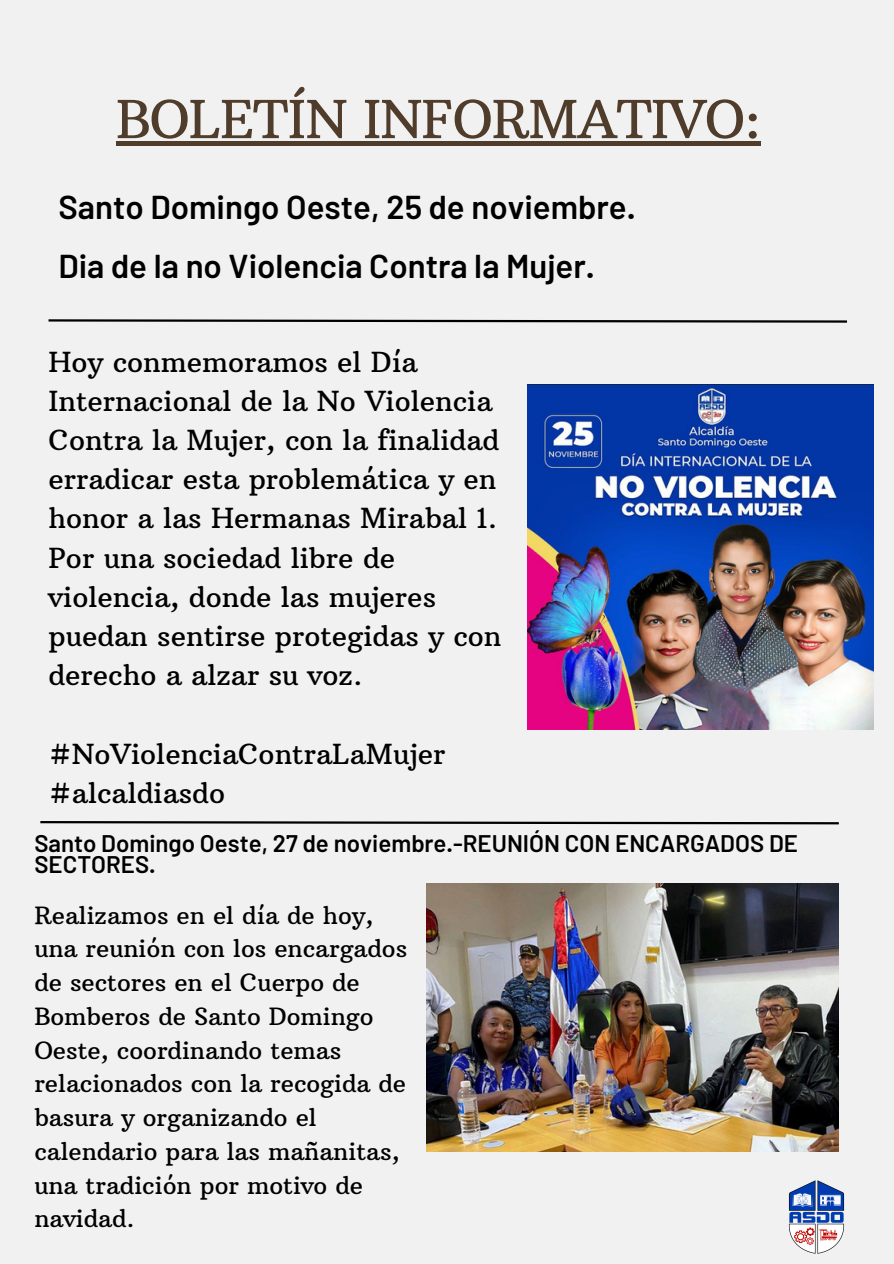
<style>
.page{position:relative;width:894px;height:1264px;background:#fff}
.page>*{position:absolute;margin:0;border:0;box-sizing:border-box;transform-origin:0 0}
.t1{font:52.2px "Arbutus Slab";letter-spacing:-.02em;color:#4f3c2b}
.t2{font:600 33px "Barlow";color:#000}
.t3{font:28.2px/39.2px "Arbutus Slab";color:#000}
.t4{font:24.15px/33.8px "Arbutus Slab";color:#000}
.t5{font:600 24px/21.3px "Barlow";color:#000}
</style>
<div class="page">
<div style="left:0;top:0;width:893px;height:1263px;background:#f1f1f1"></div>
<img style="left:788px;top:1180px;width:57px;height:74px">
<svg style="left:48px;top:319px;width:799px;height:4px"></svg>
<svg style="left:40px;top:821px;width:799px;height:4px"></svg>
<img style="left:527px;top:385px;width:346px;height:344px">
<img style="left:426px;top:883px;width:412px;height:268px">
<div style="left:116px;top:141px;width:644px;height:5px;background:#4f3c2b"></div>
<h3 class="t1" style="left:116px;top:87px;width:646px">BOLETÍN INFORMATIVO:</h3>
<h2 class="t2" style="left:58px;top:186px;width:578px">Santo Domingo Oeste, 25 de noviembre.</h2>
<p class="t2" style="left:58px;top:245px;width:537px">Dia de la no Violencia Contra la Mujer.</p>
<h1 class="t3" style="left:48px;top:342px;width:454px">Hoy conmemoramos el Día<br>Internacional de la No Violencia<br>Contra la Mujer, con la finalidad erradicar esta problemática y en honor a las Hermanas Mirabal 1.<br>Por una sociedad libre de violencia, donde las mujeres puedan sentirse protegidas y con derecho a alzar su voz.</h1>
<h2 class="t3" style="left:48px;top:734px;width:398px">#NoViolenciaContraLaMujer #alcaldiasdo</h2>
<p class="t5" style="left:34px;top:831px;width:765px">Santo Domingo Oeste, 27 de noviembre.-REUNIÓN CON ENCARGADOS DE<br>SECTORES.</p>
<h3 class="t4" style="left:34px;top:898px;width:374px">Realizamos en el día de hoy, una reunión con los encargados de sectores en el Cuerpo de<br>Bomberos de Santo Domingo<br>Oeste, coordinando temas relacionados con la recogida de basura y organizando el calendario para las mañanitas, una tradición por motivo de navidad.</h3>
</div>
